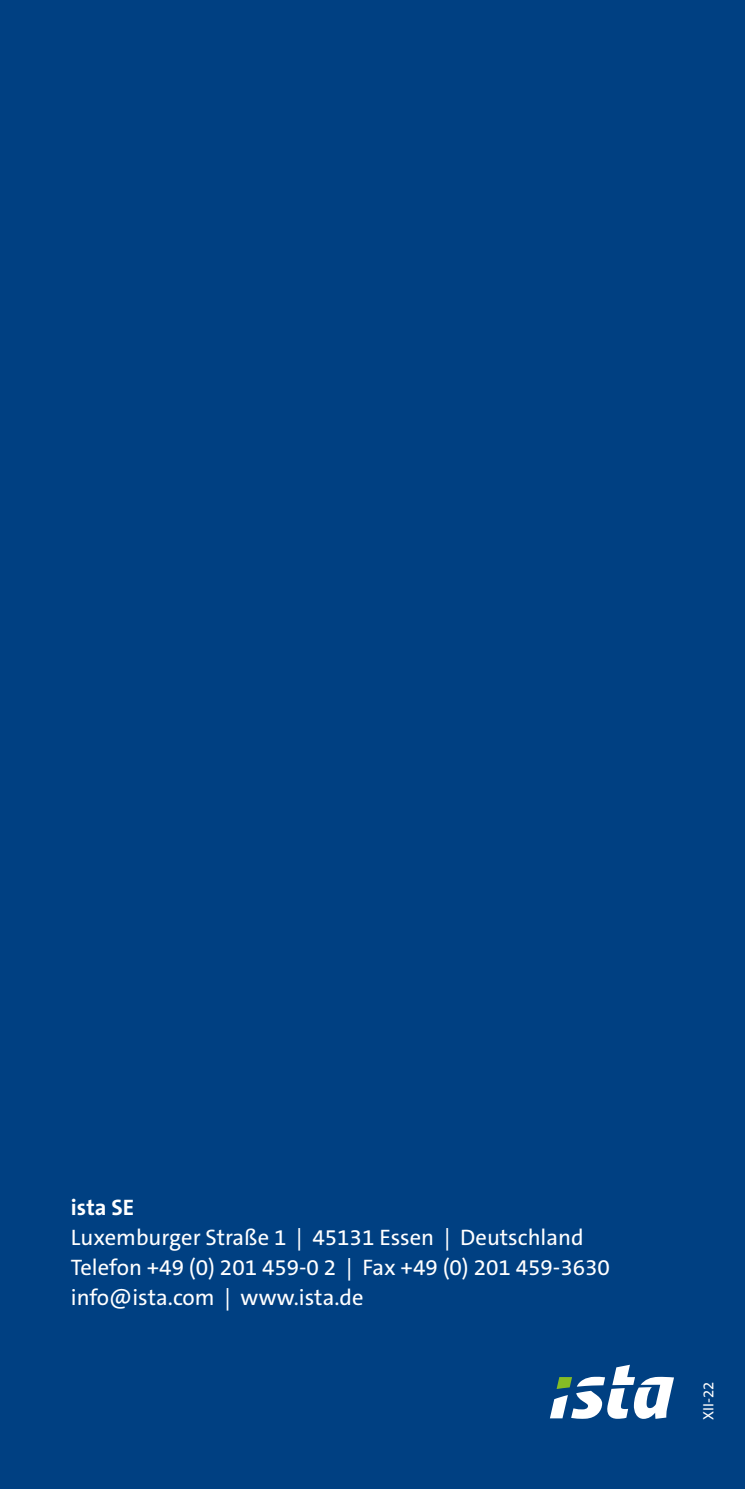
<style>
.page{position:relative;width:745px;height:1489px;background:#fff}
.page>*{position:absolute;margin:0;border:0;box-sizing:border-box;transform-origin:0 0}
.t1{font:22.5px/30px "The Sans E5";color:#fff}
.t2{font:700 22.5px "The Sans E5";color:#fff}
.t3{font:15px "The Sans E5";color:#fff}
</style>
<div class="page">
<div style="left:0;top:0;width:744px;height:1488px;background:#004082"></div>
<svg style="left:550px;top:1364px;width:123px;height:54px"></svg>
<p class="t2" style="left:71px;top:1192px;width:65px">ista SE</p>
<p class="t1" style="left:71px;top:1222px;width:540px">Luxemburger Straße 1 | 45131 Essen | Deutschland<br>Telefon +49 (0) 201 459-0 2 | Fax +49 (0) 201 459-3630 info@ista.com | www.ista.de</p>
<p class="t3" style="left:698px;top:1419px;width:40px;rotate:-90deg">XII-22</p>
</div>
